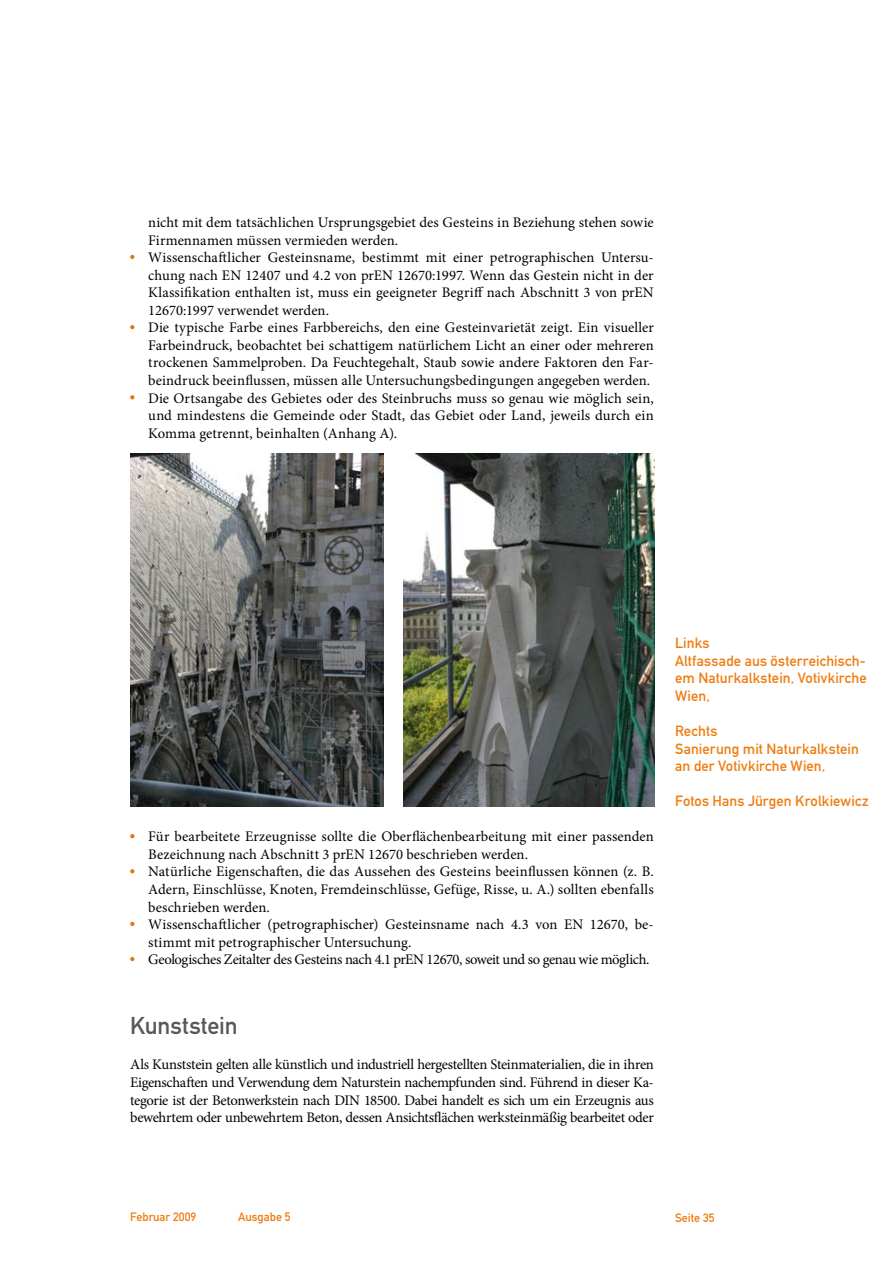
<style>
.page{position:relative;width:893px;height:1263px;background:#fff}
.page>*{position:absolute;margin:0;border:0;box-sizing:border-box;transform-origin:0 0}
.t1{font:24px "DIN Mittelschrift";letter-spacing:-.005em;color:#595858}
.t2{font:14.7px/17.5px "Minion Pro";letter-spacing:.005em;color:#000}
.t3{font:14.7px/17.5px "DIN Mittelschrift";letter-spacing:.005em;color:#ee7d11}
.t4{font:12px "DIN Mittelschrift";color:#ee7d11}
</style>
<div class="page">
<svg style="left:130px;top:869px;width:4px;height:4px"></svg>
<svg style="left:130px;top:922px;width:4px;height:4px"></svg>
<svg style="left:130px;top:834px;width:4px;height:4px"></svg>
<img style="left:130px;top:453px;width:253px;height:353px">
<img style="left:403px;top:453px;width:251px;height:353px">
<svg style="left:130px;top:255px;width:4px;height:4px"></svg>
<svg style="left:130px;top:325px;width:4px;height:4px"></svg>
<svg style="left:130px;top:395px;width:4px;height:4px"></svg>
<svg style="left:130px;top:957px;width:4px;height:4px"></svg>
<p class="t2" style="left:148px;top:214px;width:507px">nicht mit dem tatsächlichen Ursprungsgebiet des Gesteins in Beziehung stehen sowie Firmennamen müssen vermieden werden.<br>Wissenschaftlicher Gesteinsname, bestimmt mit einer petrographischen Untersu&shy;chung nach EN 12407 und 4.2 von prEN 12670:1997. Wenn das Gestein nicht in der Klassifikation enthalten ist, muss ein geeigneter Begriff nach Abschnitt 3 von prEN 12670:1997 verwendet werden.<br>Die typische Farbe eines Farbbereichs, den eine Gesteinvarietät zeigt. Ein visueller Farbeindruck, beobachtet bei schattigem natürlichem Licht an einer oder mehreren trockenen Sammelproben. Da Feuchtegehalt, Staub sowie andere Faktoren den Far&shy;beindruck beeinflussen, müssen alle Untersuchungsbedingungen angegeben werden.<br>Die Ortsangabe des Gebietes oder des Steinbruchs muss so genau wie möglich sein, und mindestens die Gemeinde oder Stadt, das Gebiet oder Land, jeweils durch ein Komma getrennt, beinhalten (Anhang A).</p>
<p class="t2" style="left:148px;top:828px;width:507px">Für bearbeitete Erzeugnisse sollte die Oberflächenbearbeitung mit einer passenden Bezeichnung nach Abschnitt 3 prEN 12670 beschrieben werden.<br>Natürliche Eigenschaften, die das Aussehen des Gesteins beeinflussen können (z. B.<br>Adern, Einschlüsse, Knoten, Fremdeinschlüsse, Gefüge, Risse, u. A.) sollten ebenfalls beschrieben werden.<br>Wissenschaftlicher (petrographischer) Gesteinsname nach 4.3 von EN 12670, be&shy;stimmt mit petrographischer Untersuchung.<br>Geologisches Zeitalter des Gesteins nach 4.1 prEN 12670, soweit und so genau wie möglich.</p>
<h1 class="t1" style="left:130px;top:1012px;width:109px">Kunststein</h1>
<p class="t2" style="left:130px;top:1056px;width:525px;text-align:justify">Als Kunststein gelten alle künstlich und industriell hergestellten Steinmaterialien, die in ihren Eigenschaften und Verwendung dem Naturstein nachempfunden sind. Führend in dieser Ka&shy;tegorie ist der Betonwerkstein nach DIN 18500. Dabei handelt es sich um ein Erzeugnis aus bewehrtem oder unbewehrtem Beton, dessen Ansichtsflächen werksteinmäßig bearbeitet oder</p>
<p class="t3" style="left:675px;top:634px;width:193px">Links<br>Altfassade aus österreichisch&shy;em Naturkalkstein, Votivkirche<br>Wien,</p>
<p class="t3" style="left:675px;top:722px;width:185px">Rechts<br>Sanierung mit Naturkalkstein an der Votivkirche Wien,</p>
<p class="t3" style="left:675px;top:792px;width:195px">Fotos Hans Jürgen Krolkiewicz</p>
<p class="t4" style="left:130px;top:1210px;width:68px">Februar 2009</p>
<p class="t4" style="left:238px;top:1210px;width:54px">Ausgabe 5</p>
<p class="t4" style="left:675px;top:1210px;width:41px">Seite 35</p>
</div>
